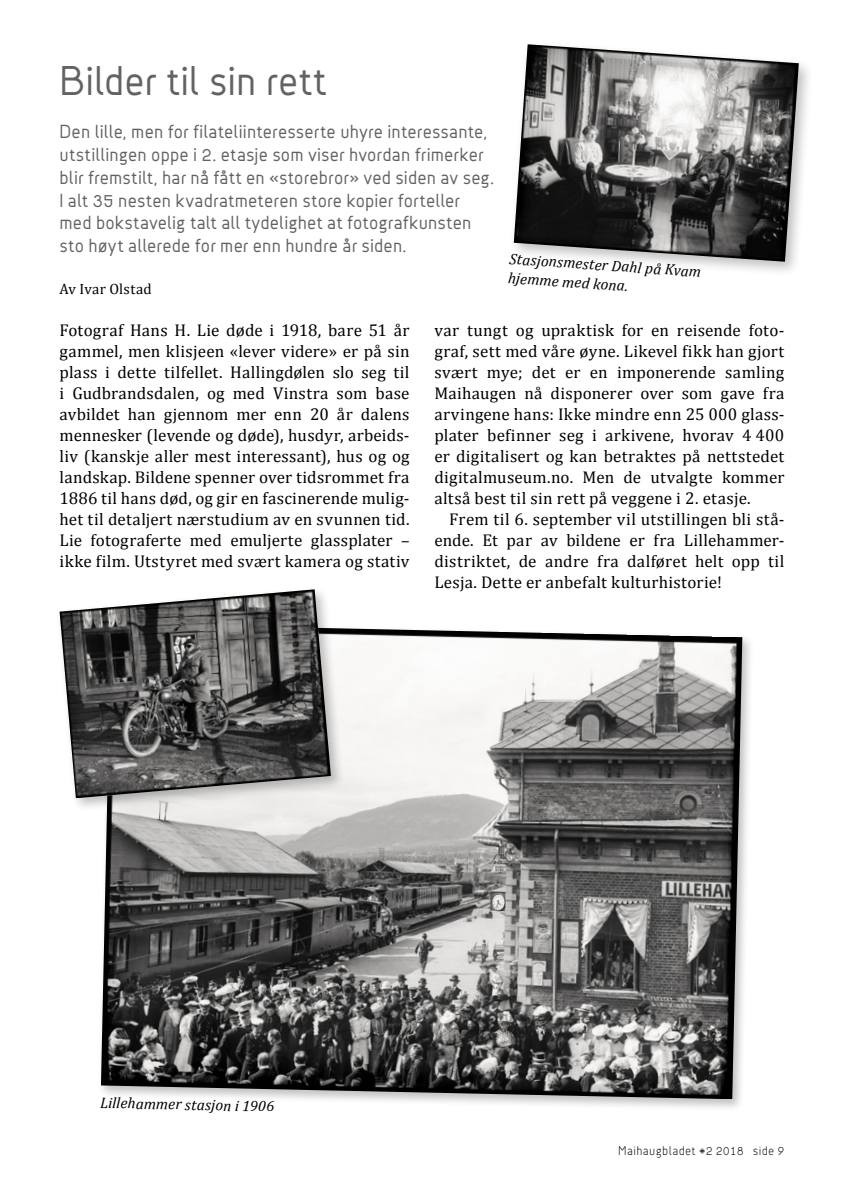
<style>
.page{position:relative;width:844px;height:1191px;background:#fff}
.page>*{position:absolute;margin:0;border:0;box-sizing:border-box;transform-origin:0 0}
.t1{font:40.25px "Jacobs Sans";letter-spacing:-.005em;color:#646363}
.t2{font:18.38px/22.8px "Jacobs Sans";letter-spacing:.005em;color:#646363}
.t3{font:17.15px/21px "Cambria";letter-spacing:.015em;color:#000;text-align:justify}
.t4{font:italic 15.4px/19.2px "Cambria";color:#000}
.t5{font:italic 15.22px "Cambria";color:#000}
.t6{font:14.88px "Cambria";letter-spacing:.025em;color:#000}
.t7{font:300 12.25px "Jacobs Sans";letter-spacing:.025em;color:#000}
</style>
<div class="page">
<div style="left:97px;top:619px;width:657px;height:492px;background:#000;opacity:.25"></div>
<img style="left:101px;top:623px;width:641px;height:476px">
<div style="left:509px;top:40px;width:305px;height:237px;background:#000;opacity:.25"></div>
<img style="left:513px;top:44px;width:285px;height:218px">
<div style="left:55px;top:585px;width:290px;height:227px;background:#000;opacity:.25"></div>
<img style="left:60px;top:589px;width:271px;height:209px">
<h1 class="t1" style="left:60px;top:55px;width:268px">Bilder til sin rett</h1>
<p class="t2" style="left:60px;top:120px;width:436px">Den lille, men for filateliinteresserte uhyre interessante, utstillingen oppe i 2. etasje som viser hvordan frimerker blir fremstilt, har nå fått en «storebror» ved siden av seg.<br>I alt 35 nesten kvadratmeteren store kopier forteller med bokstavelig talt all tydelighet at fotografkunsten sto høyt allerede for mer enn hundre år siden.</p>
<p class="t6" style="left:60px;top:280px;width:94px">Av Ivar Olstad</p>
<p class="t4" style="left:510px;top:248px;width:193px;rotate:4deg">Stasjonsmester Dahl på Kvam hjemme med kona.</p>
<p class="t3" style="left:60px;top:320px;width:351px">Fotograf Hans H. Lie døde i 1918, bare 51 år gammel, men klisjeen «lever videre» er på sin plass i dette tilfellet. Hallingdølen slo seg til i Gudbrandsdalen, og med Vinstra som base avbildet han gjennom mer enn 20 år dalens mennesker (levende og døde), husdyr, arbeids&shy;liv (kanskje aller mest interessant), hus og og landskap. Bildene spenner over tidsrommet fra 1886 til hans død, og gir en fascinerende mulig&shy;het til detaljert nærstudium av en svunnen tid.<br>Lie fotograferte med emuljerte glassplater – ikke film. Utstyret med svært kamera og stativ</p>
<p class="t3" style="left:434px;top:320px;width:351px">var tungt og upraktisk for en reisende foto&shy;graf, sett med våre øyne. Likevel fikk han gjort svært mye; det er en imponerende samling Maihaugen nå disponerer over som gave fra arvingene hans: Ikke mindre enn 25 000 glass&shy;plater befinner seg i arkivene, hvorav 4 400 er digitalisert og kan betraktes på nettstedet digitalmuseum.no. Men de utvalgte kommer altså best til sin rett på veggene i 2. etasje.</p>
<p class="t3" style="left:434px;top:509px;width:351px;text-indent:15px">Frem til 6. september vil utstillingen bli stå&shy;ende. Et par av bildene er fra Lillehammer&shy;distriktet, de andre fra dalføret helt opp til Lesja. Dette er anbefalt kulturhistorie!</p>
<p class="t5" style="left:100px;top:1092px;width:175px;rotate:1deg">Lillehammer stasjon i 1906</p>
<p class="t7" style="left:618px;top:1143px;width:168px">Maihaugbladet #2 2018 side 9</p>
</div>
